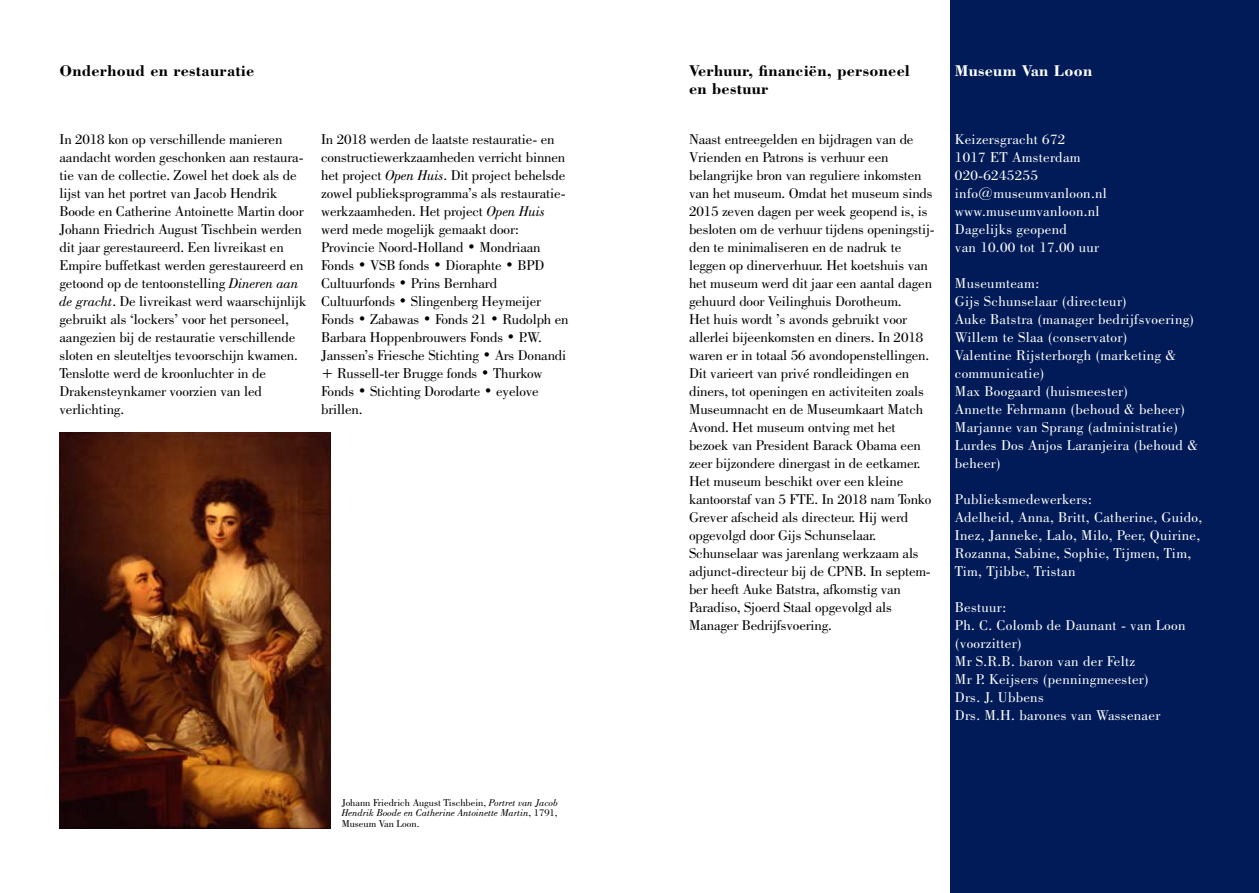
<style>
.page{position:relative;width:1259px;height:893px;background:#fff}
.page>*{position:absolute;margin:0;border:0;box-sizing:border-box;transform-origin:0 0}
.t1{font:700 16.5px/18px "Bodoni BT";letter-spacing:.02em;color:#000}
.t2{font:700 16.5px "Bodoni BT";letter-spacing:.02em;color:#fff}
.t3{font:15px/18px "Bodoni BT";letter-spacing:-.01em;color:#000}
.t4{font:15px/18px "Bodoni BT";letter-spacing:.02em;color:#fff}
.t5{font:italic 10.5px/10.5px "Bodoni BT";color:#000;text-align:justify}
.s1{font-style:italic}
.s2{font-style:normal}
</style>
<div class="page">
<div style="left:950px;top:0;width:309px;height:893px;background:#001b57"></div>
<img style="left:60px;top:432px;width:270px;height:396px">
<p class="t1" style="left:60px;top:62px;width:196px">Onderhoud en restauratie</p>
<p class="t3" style="left:60px;top:130px;width:248px">In 2018 kon op verschillende manieren aandacht worden geschonken aan restaura&shy;tie van de collectie. Zowel het doek als de lijst van het portret van Jacob Hendrik Boode en Catherine Antoinette Martin door Johann Friedrich August Tischbein werden dit jaar gerestaureerd. Een livreikast en Empire buffetkast werden gerestaureerd en getoond op de tentoonstelling <span class="s1">Dineren aan de gracht</span>. De livreikast werd waarschijnlijk gebruikt als ‘lockers’ voor het personeel, aangezien bij de restauratie verschillende sloten en sleuteltjes tevoorschijn kwamen.<br>Tenslotte werd de kroonluchter in de Drakensteynkamer voorzien van led verlichting.</p>
<p class="t3" style="left:321px;top:130px;width:249px">In 2018 werden de laatste restauratie- en constructiewerkzaamheden verricht binnen het project <span class="s1">Open Huis</span>. Dit project behelsde zowel publieksprogramma’s als restauratie&shy;werkzaamheden. Het project <span class="s1">Open Huis </span>werd mede mogelijk gemaakt door:<br>Provincie Noord-Holland • Mondriaan Fonds • VSB fonds • Dioraphte • BPD Cultuurfonds • Prins Bernhard Cultuurfonds • Slingenberg Heymeijer Fonds • Zabawas • Fonds 21 • Rudolph en Barbara Hoppenbrouwers Fonds • P.W.<br>Janssen’s Friesche Stichting • Ars Donandi + Russell-ter Brugge fonds • Thurkow Fonds • Stichting Dorodarte • eyelove brillen.</p>
<p class="t5" style="left:342px;top:797px;width:218px"><span class="s2">Johann Friedrich August Tischbein,</span> Portret van Jacob Hendrik Boode en Catherine Antoinette Martin<span class="s2">, 1791, Museum Van Loon.</span></p>
<p class="t1" style="left:689px;top:62px;width:222px">Verhuur, financiën, personeel en bestuur</p>
<p class="t3" style="left:689px;top:130px;width:247px">Naast entreegelden en bijdragen van de Vrienden en Patrons is verhuur een belangrijke bron van reguliere inkomsten van het museum. Omdat het museum sinds 2015 zeven dagen per week geopend is, is besloten om de verhuur tijdens openingstij&shy;den te minimaliseren en de nadruk te leggen op dinerverhuur. Het koetshuis van het museum werd dit jaar een aantal dagen gehuurd door Veilinghuis Dorotheum.<br>Het huis wordt ’s avonds gebruikt voor allerlei bijeenkomsten en diners. In 2018 waren er in totaal 56 avondopenstellingen.<br>Dit varieert van privé rondleidingen en diners, tot openingen en activiteiten zoals Museumnacht en de Museumkaart Match Avond. Het museum ontving met het bezoek van President Barack Obama een zeer bijzondere dinergast in de eetkamer.<br>Het museum beschikt over een kleine kantoorstaf van 5 FTE. In 2018 nam Tonko Grever afscheid als directeur. Hij werd opgevolgd door Gijs Schunselaar.<br>Schunselaar was jarenlang werkzaam als adjunct-directeur bij de CPNB. In septem&shy;ber heeft Auke Batstra, afkomstig van Paradiso, Sjoerd Staal opgevolgd als Manager Bedrijfsvoering.</p>
<p class="t2" style="left:955px;top:61px;width:139px">Museum Van Loon</p>
<p class="t4" style="left:955px;top:130px;width:153px">Keizersgracht 672<br>1017 ET Amsterdam<br>020-6245255 info@museumvanloon.nl www.museumvanloon.nl<br>Dagelijks geopend<br>van 10.00 tot 17.00 uur</p>
<p class="t4" style="left:955px;top:274px;width:245px">Museumteam:<br>Gijs Schunselaar (directeur)<br>Auke Batstra (manager bedrijfsvoering)<br>Willem te Slaa (conservator)<br>Valentine Rijsterborgh (marketing &amp; communicatie)<br>Max Boogaard (huismeester)<br>Annette Fehrmann (behoud &amp; beheer)<br>Marjanne van Sprang (administratie)<br>Lurdes Dos Anjos Laranjeira (behoud &amp; beheer)</p>
<p class="t4" style="left:955px;top:490px;width:249px">Publieksmedewerkers:<br>Adelheid, Anna, Britt, Catherine, Guido, Inez, Janneke, Lalo, Milo, Peer, Quirine, Rozanna, Sabine, Sophie, Tijmen, Tim, Tim, Tjibbe, Tristan</p>
<p class="t4" style="left:955px;top:598px;width:232px">Bestuur:<br>Ph. C. Colomb de Daunant - van Loon (voorzitter)<br>Mr S.R.B. baron van der Feltz<br>Mr P. Keijsers (penningmeester)<br>Drs. J. Ubbens<br>Drs. M.H. barones van Wassenaer</p>
</div>
